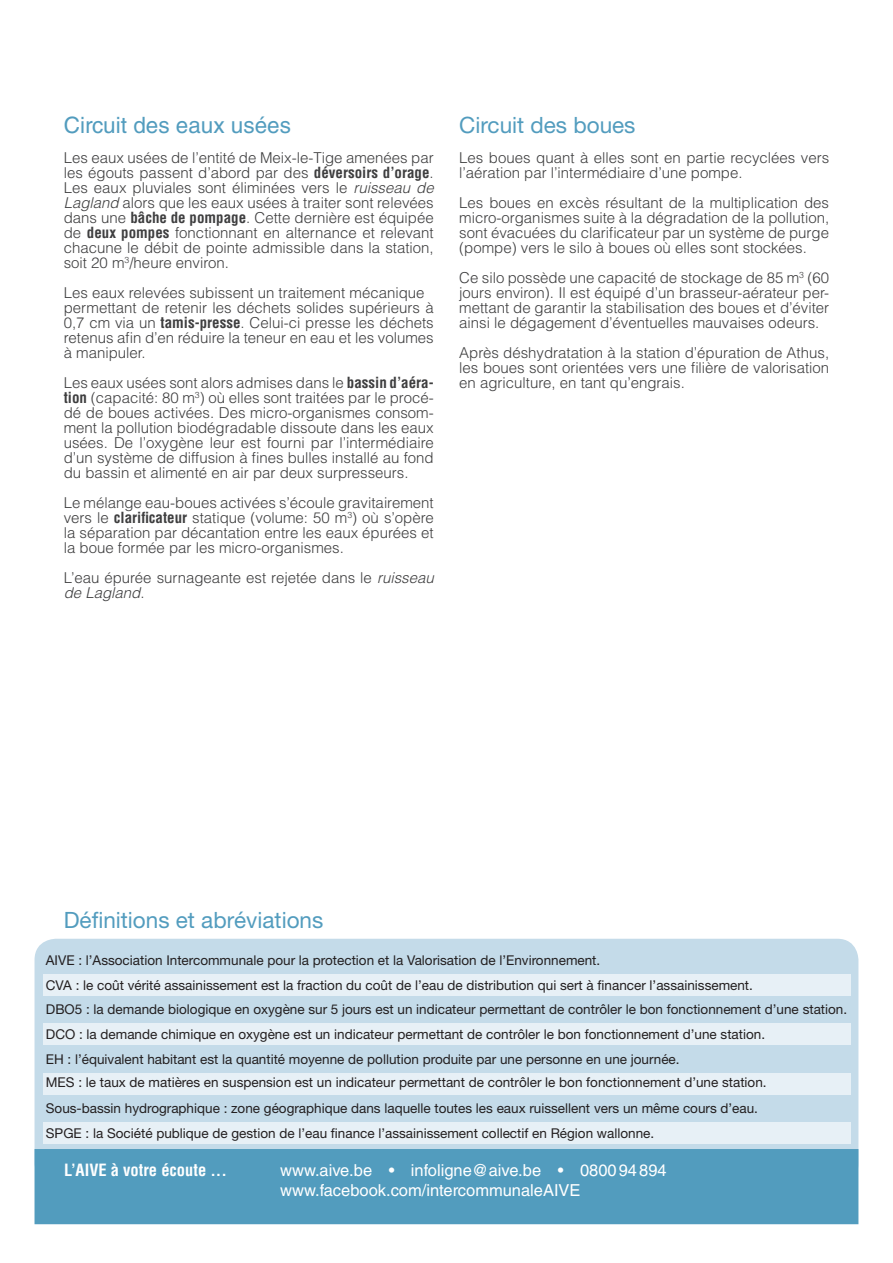
<style>
.page{position:relative;width:893px;height:1263px;background:#fff}
.page>*{position:absolute;margin:0;border:0;box-sizing:border-box;transform-origin:0 0}
.t1{font:22.5px "Helvetica Neue";color:#529cbe}
.t2{font:22.5px "Helvetica LT Std";color:#529cbe}
.t3{font:16.5px/19.8px "Helvetica LT Std";color:#fff}
.t4{font:700 condensed 16.5px "Helvetica LT Std";color:#fff}
.t5{font:300 15px/15px "Helvetica LT Std";color:#3e3e3f;text-align:justify}
.t6{font:13.5px/24.6px "Helvetica Neue";color:#231f20}
.s1{font-weight:700;font-stretch:condensed}
.s2{font-style:italic}
</style>
<div class="page">
<div style="left:35px;top:939px;width:823px;height:246px;background:#c4dbe9;border-radius:21px"></div>
<div style="left:43px;top:974px;width:808px;height:22px;background:#e7f0f6"></div>
<div style="left:43px;top:1024px;width:808px;height:21px;background:#e7f0f6"></div>
<div style="left:43px;top:1073px;width:808px;height:21px;background:#e7f0f6"></div>
<div style="left:43px;top:1122px;width:808px;height:22px;background:#e7f0f6"></div>
<div style="left:35px;top:1149px;width:823px;height:75px;background:#529cbe"></div>
<h1 class="t2" style="left:64px;top:112px;width:229px">Circuit des eaux usées</h1>
<p class="t5" style="left:64px;top:150px;width:371px">Les eaux usées de l’entité de Meix-le-Tige amenées par les égouts passent d’abord par des <span class="s1">déversoirs d’orage</span>.<br>Les eaux pluviales sont éliminées vers le <span class="s2">ruisseau de Lagland</span> alors que les eaux usées à traiter sont relevées dans une <span class="s1">bâche de pompage</span>. Cette dernière est équipée de <span class="s1">deux pompes</span> fonctionnant en alternance et relevant chacune le débit de pointe admissible dans la station, soit 20 m<sup>3</sup>/heure environ.</p>
<p class="t5" style="left:64px;top:285px;width:371px;text-align:left">Les eaux relevées subissent un traitement mécanique permettant de retenir les déchets solides supérieurs à 0,7 cm via un <span class="s1">tamis-presse</span>. Celui-ci presse les déchets retenus afin d’en réduire la teneur en eau et les volumes à manipuler.</p>
<p class="t5" style="left:64px;top:375px;width:371px">Les eaux usées sont alors admises dans le <span class="s1">bassin d’aéra&shy;tion</span> (capacité: 80 m<sup>3</sup>) où elles sont traitées par le procé&shy;dé de boues activées. Des micro-organismes consom&shy;ment la pollution biodégradable dissoute dans les eaux usées. De l’oxygène leur est fourni par l’intermédiaire d’un système de diffusion à fines bulles installé au fond du bassin et alimenté en air par deux surpresseurs.</p>
<p class="t5" style="left:64px;top:495px;width:371px">Le mélange eau-boues activées s’écoule gravitairement vers le <span class="s1">clarificateur</span> statique (volume: 50 m<sup>3</sup>) où s’opère la séparation par décantation entre les eaux épurées et la boue formée par les micro-organismes.</p>
<p class="t5" style="left:64px;top:570px;width:371px">L’eau épurée surnageante est rejetée dans le <span class="s2">ruisseau de Lagland</span>.</p>
<h1 class="t1" style="left:459px;top:112px;width:178px">Circuit des boues</h1>
<p class="t5" style="left:459px;top:150px;width:371px">Les boues quant à elles sont en partie recyclées vers l’aération par l’intermédiaire d’une pompe.</p>
<p class="t5" style="left:459px;top:195px;width:371px">Les boues en excès résultant de la multiplication des micro-organismes suite à la dégradation de la pollution, sont évacuées du clarificateur par un système de purge (pompe) vers le silo à boues où elles sont stockées.</p>
<p class="t5" style="left:459px;top:270px;width:371px">Ce silo possède une capacité de stockage de 85 m<sup>3</sup> (60 jours environ). Il est équipé d’un brasseur-aérateur per&shy;mettant de garantir la stabilisation des boues et d’éviter ainsi le dégagement d’éventuelles mauvaises odeurs.</p>
<p class="t5" style="left:459px;top:345px;width:371px">Après déshydratation à la station d’épuration de Athus, les boues sont orientées vers une filière de valorisation en agriculture, en tant qu’engrais.</p>
<h1 class="t1" style="left:64px;top:907px;width:261px">Définitions et abréviations</h1>
<p class="t6" style="left:46px;top:948px;width:709px">AIVE : l’Association Intercommunale pour la protection et la Valorisation de l’Environnement.<br>CVA : le coût vérité assainissement est la fraction du coût de l’eau de distribution qui sert à financer l’assainissement.</p>
<p class="t6" style="left:46px;top:997px;width:803px">DBO5 : la demande biologique en oxygène sur 5 jours est un indicateur permettant de contrôler le bon fonctionnement d’une station.</p>
<p class="t6" style="left:46px;top:1046px;width:635px">EH : l’équivalent habitant est la quantité moyenne de pollution produite par une personne en une journée.</p>
<p class="t6" style="left:46px;top:1022px;width:721px">DCO : la demande chimique en oxygène est un indicateur permettant de contrôler le bon fonctionnement d’une station.</p>
<p class="t6" style="left:46px;top:1069px;width:722px">MES : le taux de matières en suspension est un indicateur permettant de contrôler le bon fonctionnement d’une station.</p>
<p class="t6" style="left:46px;top:1096px;width:714px">Sous-bassin hydrographique : zone géographique dans laquelle toutes les eaux ruissellent vers un même cours d’eau.</p>
<p class="t6" style="left:46px;top:1120px;width:610px">SPGE : la Société publique de gestion de l’eau finance l’assainissement collectif en Région wallonne.</p>
<p class="t4" style="left:64px;top:1159px;width:164px">L’AIVE à votre écoute ...</p>
<p class="t3" style="left:280px;top:1160px;width:388px">www.aive.be • infoligne@aive.be • 080094894 www.facebook.com/intercommunaleAIVE</p>
</div>
